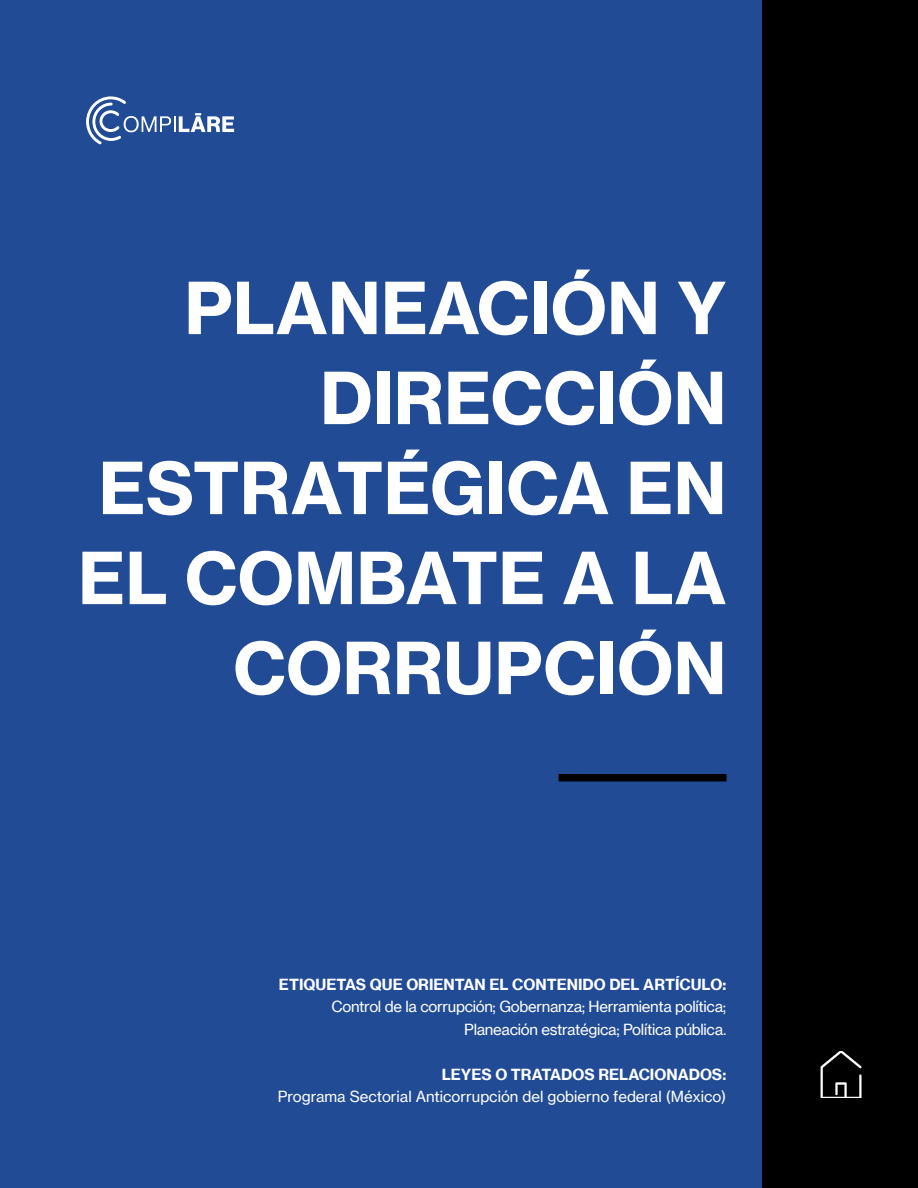
<style>
.page{position:relative;width:918px;height:1188px;background:#214b95}
.page>*{position:absolute;margin:0;border:0;box-sizing:border-box;transform-origin:0 0}
.Títulos_importantes{font:70.5px/90px "N Haas Grotesk TX Pro 75 Bd";color:#fff;text-align:right}
.Títulos_importantes-2{font:15px "N Haas Grotesk TX Pro 55 Rg";letter-spacing:-.02em;color:#fff}
.Títulos_importantes-3{font:15px "N Haas Grotesk TX Pro 75 Bd";color:#fff}
.Títulos_importantes-4{font:15px "N Haas Grotesk TX Pro 55 Rg";color:#fff}
</style>
<div class="page">
<div style="left:762px;top:0;width:156px;height:1188px;background:#000001"></div>
<div style="left:559px;top:774px;width:168px;height:8px;background:#000"></div>
<svg style="left:86px;top:96px;width:148px;height:48px"></svg>
<img style="left:820px;top:1051px;width:42px;height:47px">
<p class="Títulos_importantes" style="left:184px;top:263px;width:544px">PLANEACIÓN Y</p>
<p class="Títulos_importantes" style="left:320px;top:353px;width:408px">DIRECCIÓN</p>
<p class="Títulos_importantes" style="left:78px;top:443px;width:650px">ESTRATÉGICA EN<br>EL COMBATE A LA<br>CORRUPCIÓN</p>
<p class="Títulos_importantes-3" style="left:279px;top:975px;width:449px">ETIQUETAS QUE ORIENTAN EL CONTENIDO DEL ARTÍCULO:</p>
<p class="Títulos_importantes-2" style="left:332px;top:998px;width:396px">Control de la corrupción; Gobernanza; Herramienta política;</p>
<p class="Títulos_importantes-2" style="left:464px;top:1020px;width:263px">Planeación estratégica; Política pública.</p>
<p class="Títulos_importantes-3" style="left:442px;top:1065px;width:286px">LEYES O TRATADOS RELACIONADOS:</p>
<p class="Títulos_importantes-4" style="left:278px;top:1088px;width:450px">Programa Sectorial Anticorrupción del gobierno federal (México)</p>
</div>
